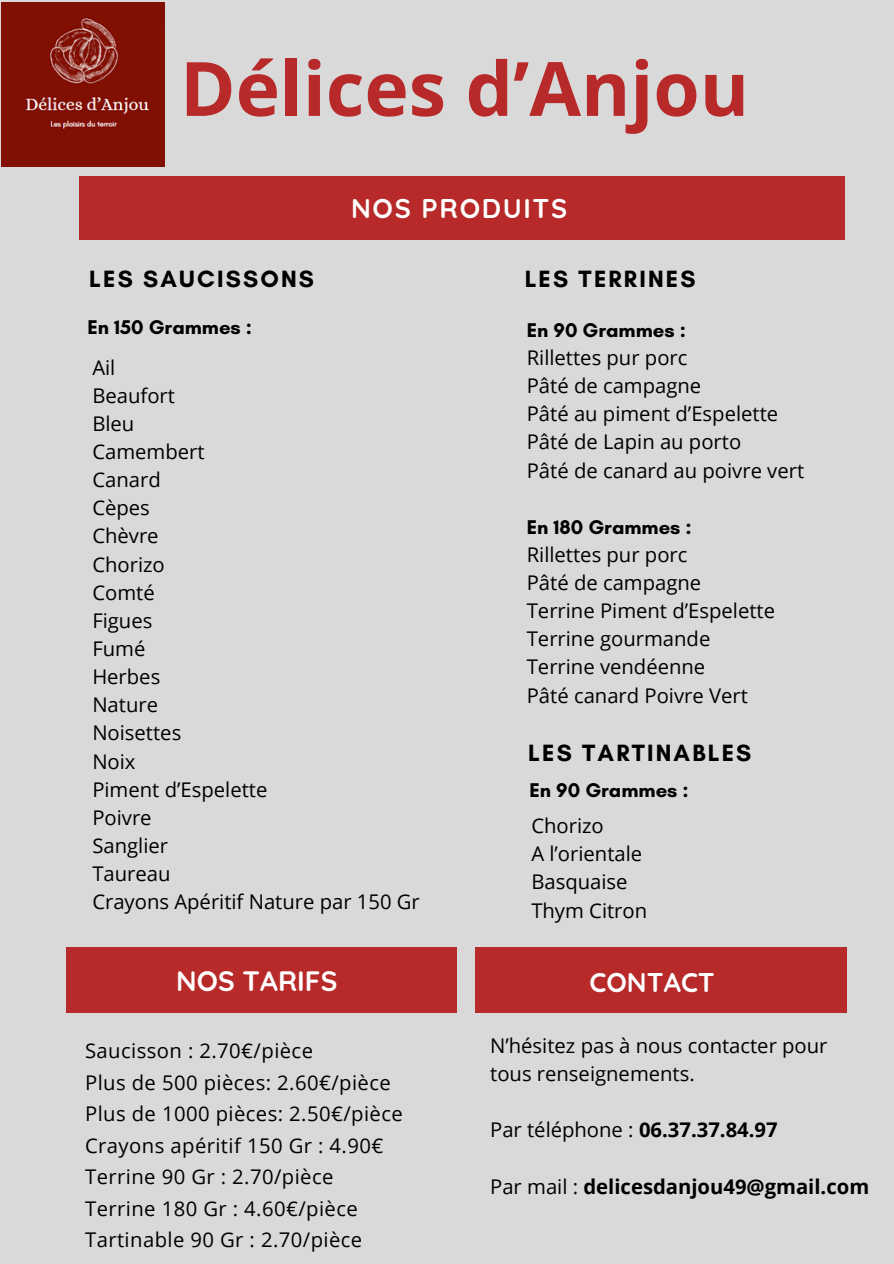
<style>
.page{position:relative;width:894px;height:1264px;background:#fff}
.page>*{position:absolute;margin:0;border:0;box-sizing:border-box;transform-origin:0 0}
.t1{font:700 75px "Open Sans";color:#b82929}
.t2{font:700 27.9px "Quicksand";color:#fff}
.t3{font:700 27px "Quicksand";letter-spacing:.06em;color:#fff}
.t4{font:700 27px "Quicksand";color:#fff}
.t5{font:700 24px "Glacial Indifference";letter-spacing:.09em;color:#000}
.t6{font:20.25px/28.2px "Open Sans";color:#000}
.t7{font:20.25px "Open Sans";letter-spacing:.02em;color:#000}
.t8{font:700 20.25px "Open Sans";color:#000}
.t9{font:700 20.25px "Glacial Indifference";color:#000}
.s1{font-weight:400}
</style>
<div class="page">
<div style="left:0;top:0;width:893px;height:1263px;background:#d9d9d9"></div>
<div style="left:80px;top:177px;width:765px;height:63px;background:#b82929"></div>
<img style="left:2px;top:3px;width:163px;height:163px">
<div style="left:66px;top:947px;width:391px;height:66px;background:#b82929"></div>
<div style="left:474px;top:947px;width:372px;height:66px;background:#b82929"></div>
<p class="t1" style="left:180px;top:36px;width:570px">Délices d’Anjou</p>
<p class="t5" style="left:89px;top:264px;width:226px">LES SAUCISSONS</p>
<p class="t3" style="left:351px;top:191px;width:217px">NOS PRODUITS</p>
<p class="t5" style="left:524px;top:264px;width:172px">LES TERRINES</p>
<p class="t9" style="left:87px;top:314px;width:166px">En 150 Grammes :</p>
<p class="t6" style="left:92px;top:352px;width:25px">Ail</p>
<p class="t6" style="left:92px;top:381px;width:84px">Beaufort</p>
<p class="t6" style="left:92px;top:409px;width:43px">Bleu</p>
<p class="t6" style="left:92px;top:437px;width:114px">Camembert</p>
<p class="t6" style="left:92px;top:465px;width:70px">Canard</p>
<p class="t6" style="left:92px;top:493px;width:59px">Cèpes</p>
<p class="t6" style="left:92px;top:521px;width:68px">Chèvre</p>
<p class="t6" style="left:92px;top:549px;width:74px">Chorizo</p>
<p class="t6" style="left:92px;top:577px;width:64px">Comté</p>
<p class="t6" style="left:92px;top:606px;width:62px">Figues</p>
<p class="t6" style="left:92px;top:634px;width:55px">Fumé</p>
<p class="t6" style="left:92px;top:662px;width:69px">Herbes</p>
<p class="t6" style="left:92px;top:690px;width:67px">Nature</p>
<p class="t6" style="left:92px;top:718px;width:90px">Noisettes</p>
<p class="t6" style="left:92px;top:746px;width:45px">Noix</p>
<p class="t6" style="left:92px;top:774px;width:176px">Piment d’Espelette</p>
<p class="t6" style="left:92px;top:802px;width:61px">Poivre</p>
<p class="t6" style="left:92px;top:831px;width:77px">Sanglier</p>
<h3 class="t6" style="left:92px;top:859px;width:80px">Taureau</h3>
<h4 class="t6" style="left:92px;top:887px;width:329px">Crayons Apéritif Nature par 150 Gr</h4>
<p class="t2" style="left:176px;top:962px;width:163px">NOS TARIFS</p>
<p class="t7" style="left:85px;top:1036px;width:229px">Saucisson : 2.70€/pièce</p>
<p class="t7" style="left:85px;top:1068px;width:307px">Plus de 500 pièces: 2.60€/pièce</p>
<h2 class="t7" style="left:85px;top:1099px;width:319px">Plus de 1000 pièces: 2.50€/pièce</h2>
<h2 class="t7" style="left:85px;top:1131px;width:300px">Crayons apéritif 150 Gr : 4.90€</h2>
<p class="t7" style="left:85px;top:1162px;width:250px">Terrine 90 Gr : 2.70/pièce</p>
<p class="t7" style="left:85px;top:1194px;width:274px">Terrine 180 Gr : 4.60€/pièce</p>
<p class="t7" style="left:85px;top:1225px;width:278px">Tartinable 90 Gr : 2.70/pièce</p>
<h1 class="t9" style="left:526px;top:317px;width:161px">En 90 Grammes :</h1>
<h2 class="t6" style="left:526px;top:343px;width:162px">Rillettes pur porc</h2>
<h3 class="t6" style="left:526px;top:371px;width:176px">Pâté de campagne</h3>
<h3 class="t6" style="left:526px;top:399px;width:253px">Pâté au piment d’Espelette</h3>
<h4 class="t6" style="left:526px;top:427px;width:216px">Pâté de Lapin au porto</h4>
<p class="t6" style="left:526px;top:455px;width:279px">Pâté de canard au poivre vert</p>
<p class="t9" style="left:526px;top:514px;width:166px">En 180 Grammes :</p>
<p class="t6" style="left:526px;top:540px;width:162px">Rillettes pur porc</p>
<p class="t6" style="left:526px;top:568px;width:176px">Pâté de campagne</p>
<p class="t6" style="left:526px;top:596px;width:250px">Terrine Piment d’Espelette</p>
<p class="t6" style="left:526px;top:624px;width:185px">Terrine gourmande</p>
<p class="t6" style="left:526px;top:652px;width:180px">Terrine vendéenne</p>
<p class="t6" style="left:526px;top:680px;width:223px">Pâté canard Poivre Vert</p>
<p class="t5" style="left:528px;top:738px;width:224px">LES TARTINABLES</p>
<p class="t9" style="left:529px;top:777px;width:161px">En 90 Grammes :</p>
<p class="t6" style="left:531px;top:811px;width:74px">Chorizo</p>
<p class="t6" style="left:531px;top:839px;width:112px">A l’orientale</p>
<p class="t6" style="left:531px;top:867px;width:98px">Basquaise</p>
<p class="t6" style="left:531px;top:895px;width:117px">Thym Citron</p>
<p class="t4" style="left:589px;top:964px;width:127px">CONTACT</p>
<p class="t6" style="left:490px;top:1031px;width:339px">N’hésitez pas à nous contacter pour tous renseignements.</p>
<p class="t8" style="left:490px;top:1115px;width:289px"><span class="s1">Par téléphone :</span> 06.37.37.84.97</p>
<p class="t8" style="left:490px;top:1171px;width:380px"><span class="s1">Par mail :</span> delicesdanjou49@gmail.com</p>
</div>
